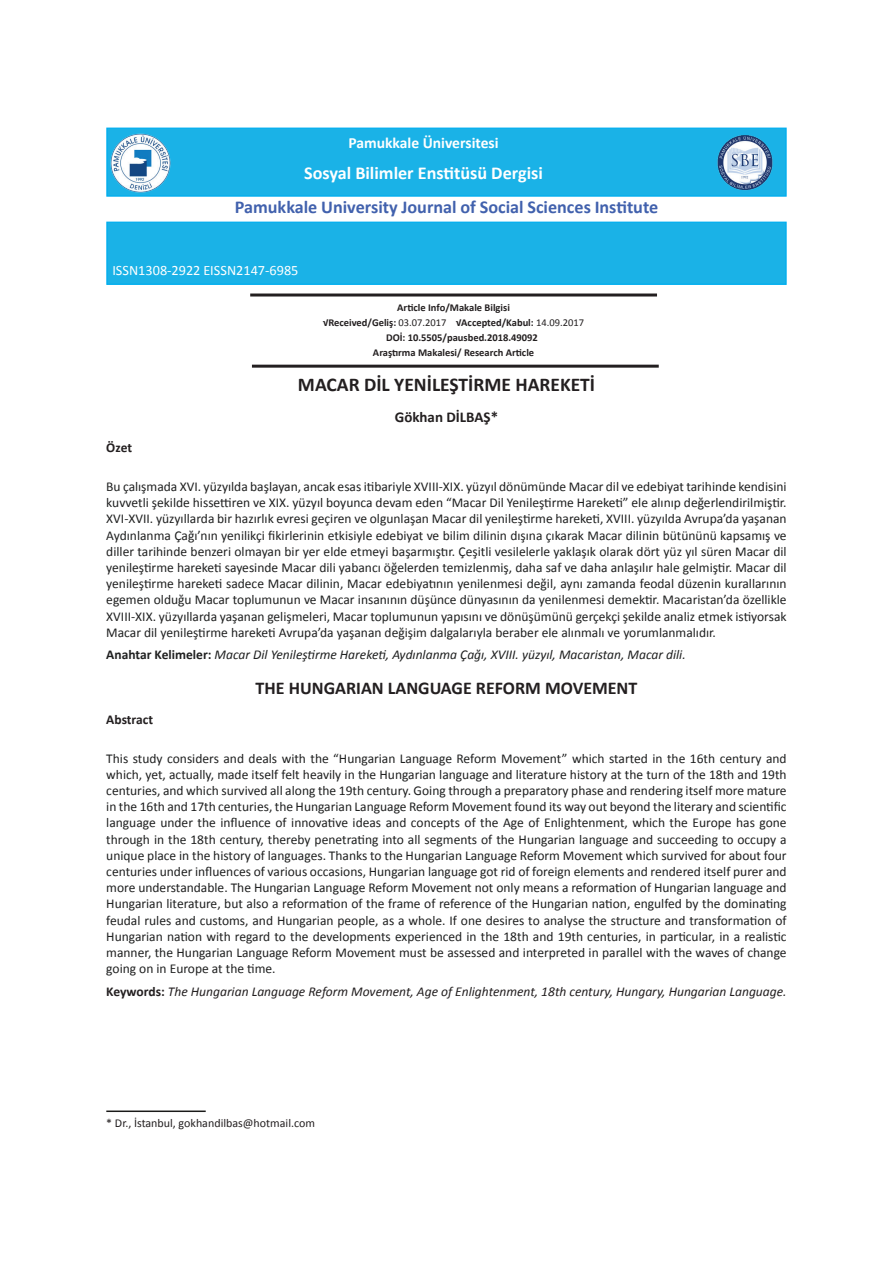
<style>
.page{position:relative;width:893px;height:1263px;background:#fff}
.page>*{position:absolute;margin:0;border:0;box-sizing:border-box;transform-origin:0 0}
.t1{font:700 19.5px "Calibri";color:#231f20}
.t2{font:700 18.15px "Calibri";color:#4161ad}
.t3{font:700 18.15px "Calibri";color:#fff}
.t4{font:700 18px "Calibri";color:#231f20}
.t5{font:700 15.6px "Calibri";color:#fff}
.t6{font:700 15px "Calibri";color:#231f20}
.t7{font:14.25px "Calibri";color:#fff}
.t8{font:13.5px/16.2px "Calibri";color:#1f2020;text-align:justify}
.t9{font:italic 13.5px "Calibri";color:#231f20}
.t10{font:italic 13.5px "Calibri";color:#1f2020}
.t11{font:700 13.5px "Calibri";color:#231f20}
.t12{font:12px "Calibri";color:#231f20}
.t13{font:700 10.5px "Calibri";color:#231f20}
.s1{font-weight:400}
.s2{font-weight:700;font-style:normal}
</style>
<div class="page">
<hr style="left:250px;top:293px;width:407px;height:3px;background:#231f20">
<hr style="left:252px;top:365px;width:407px;height:3px;background:#231f20">
<div style="left:106px;top:222px;width:681px;height:63px;background:#1ab2e7;border:1px solid #00aeef"></div>
<div style="left:106px;top:128px;width:681px;height:69px;background:#1ab2e7;border:1px solid #00aeef"></div>
<img style="left:717px;top:135px;width:56px;height:56px">
<img style="left:111px;top:133px;width:59px;height:59px">
<hr style="left:106px;top:1110px;width:100px;height:2px;background:#1a1a19">
<p class="t5" style="left:348px;top:133px;width:152px">Pamukkale Üniversitesi</p>
<h2 class="t3" style="left:304px;top:162px;width:240px">Sosyal Bilimler Enstitüsü Dergisi</h2>
<h2 class="t2" style="left:235px;top:196px;width:425px">Pamukkale University Journal of Social Sciences Institute</h2>
<p class="t7" style="left:112px;top:261px;width:188px">ISSN1308-2922 EISSN2147-6985</p>
<p class="t13" style="left:397px;top:301px;width:114px">Article Info/Makale Bilgisi</p>
<p class="t13" style="left:323px;top:316px;width:262px">√Received/Geliş: <span class="s1">03.07.2017</span> √Accepted/Kabul: <span class="s1">14.09.2017</span></p>
<p class="t13" style="left:386px;top:331px;width:153px">DOİ: 10.5505/pausbed.2018.49092</p>
<p class="t13" style="left:373px;top:346px;width:163px">Araştırma Makalesi/ Research Article</p>
<h1 class="t1" style="left:298px;top:372px;width:299px">MACAR DİL YENİLEŞTİRME HAREKETİ</h1>
<p class="t6" style="left:395px;top:408px;width:105px">Gökhan DİLBAŞ*</p>
<p class="t11" style="left:106px;top:439px;width:27px">Özet</p>
<p class="t8" style="left:106px;top:478px;width:682px">Bu çalışmada XVI. yüzyılda başlayan, ancak esas itibariyle XVIII-XIX. yüzyıl dönümünde Macar dil ve edebiyat tarihinde kendisini kuvvetli şekilde hissettiren ve XIX. yüzyıl boyunca devam eden “Macar Dil Yenileştirme Hareketi” ele alınıp değerlendirilmiştir.<br>XVI-XVII. yüzyıllarda bir hazırlık evresi geçiren ve olgunlaşan Macar dil yenileştirme hareketi, XVIII. yüzyılda Avrupa’da yaşanan Aydınlanma Çağı’nın yenilikçi fikirlerinin etkisiyle edebiyat ve bilim dilinin dışına çıkarak Macar dilinin bütününü kapsamış ve diller tarihinde benzeri olmayan bir yer elde etmeyi başarmıştır. Çeşitli vesilelerle yaklaşık olarak dört yüz yıl süren Macar dil yenileştirme hareketi sayesinde Macar dili yabancı öğelerden temizlenmiş, daha saf ve daha anlaşılır hale gelmiştir. Macar dil yenileştirme hareketi sadece Macar dilinin, Macar edebiyatının yenilenmesi değil, aynı zamanda feodal düzenin kurallarının egemen olduğu Macar toplumunun ve Macar insanının düşünce dünyasının da yenilenmesi demektir. Macaristan’da özellikle XVIII-XIX. yüzyıllarda yaşanan gelişmeleri, Macar toplumunun yapısını ve dönüşümünü gerçekçi şekilde analiz etmek istiyorsak Macar dil yenileştirme hareketi Avrupa’da yaşanan değişim dalgalarıyla beraber ele alınmalı ve yorumlanmalıdır.</p>
<p class="t10" style="left:106px;top:646px;width:581px"><span class="s2">Anahtar Kelimeler:</span> Macar Dil Yenileştirme Hareketi, Aydınlanma Çağı, XVIII. yüzyıl, Macaristan, Macar dili.</p>
<h3 class="t4" style="left:256px;top:677px;width:383px">THE HUNGARIAN LANGUAGE REFORM MOVEMENT</h3>
<p class="t11" style="left:106px;top:711px;width:48px">Abstract</p>
<p class="t8" style="left:106px;top:749px;width:682px">This study considers and deals with the “Hungarian Language Reform Movement” which started in the 16th century and which, yet, actually, made itself felt heavily in the Hungarian language and literature history at the turn of the 18th and 19th centuries, and which survived all along the 19th century. Going through a preparatory phase and rendering itself more mature in the 16th and 17th centuries, the Hungarian Language Reform Movement found its way out beyond the literary and scientific language under the influence of innovative ideas and concepts of the Age of Enlightenment, which the Europe has gone through in the 18th century, thereby penetrating into all segments of the Hungarian language and succeeding to occupy a unique place in the history of languages. Thanks to the Hungarian Language Reform Movement which survived for about four centuries under influences of various occasions, Hungarian language got rid of foreign elements and rendered itself purer and more understandable. The Hungarian Language Reform Movement not only means a reformation of Hungarian language and Hungarian literature, but also a reformation of the frame of reference of the Hungarian nation, engulfed by the dominating feudal rules and customs, and Hungarian people, as a whole. If one desires to analyse the structure and transformation of Hungarian nation with regard to the developments experienced in the 18th and 19th centuries, in particular, in a realistic manner, the Hungarian Language Reform Movement must be assessed and interpreted in parallel with the waves of change going on in Europe at the time.</p>
<p class="t9" style="left:106px;top:983px;width:682px"><span class="s2">Keywords:</span> The Hungarian Language Reform Movement, Age of Enlightenment, 18th century, Hungary, Hungarian Language.</p>
<p class="t12" style="left:106px;top:1116px;width:210px">* Dr., İstanbul, gokhandilbas@hotmail.com</p>
</div>
